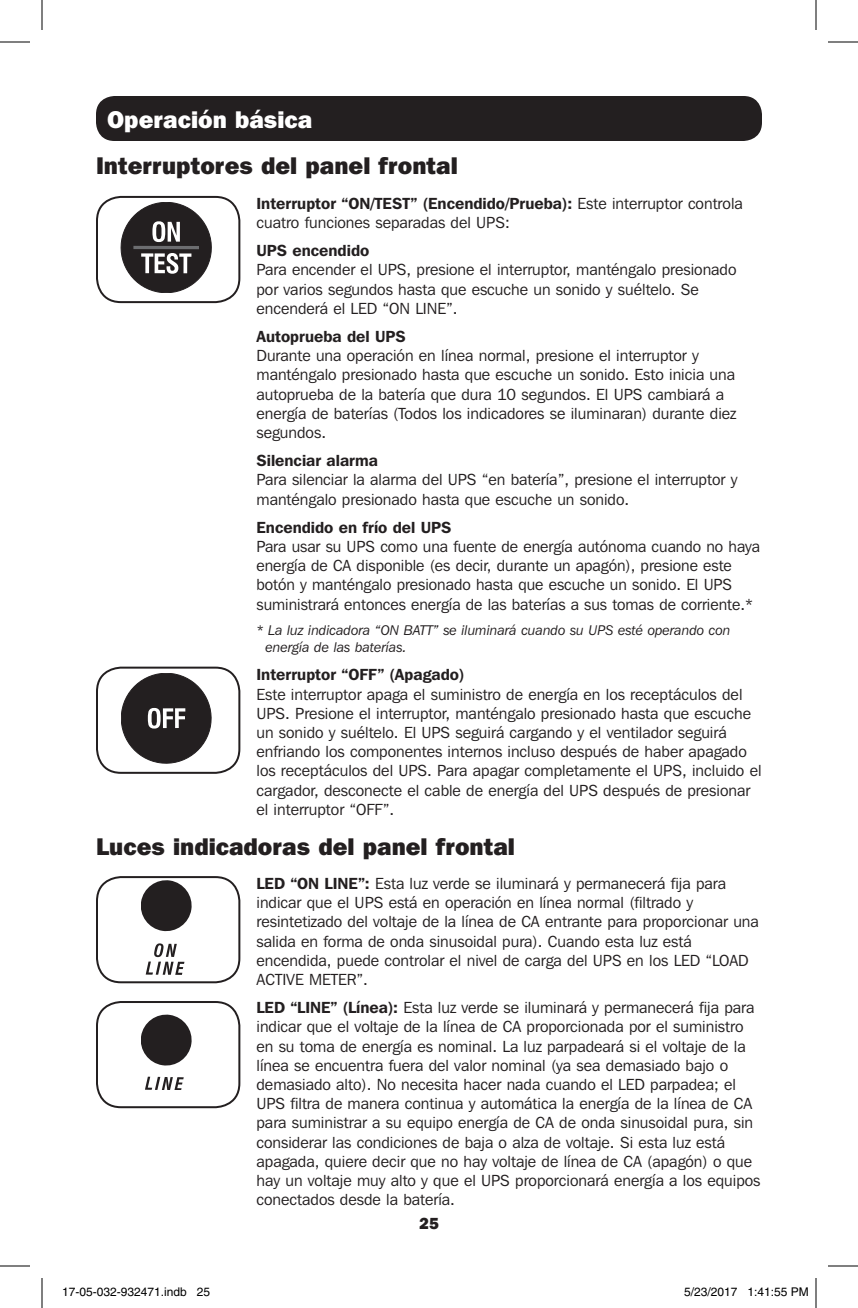
<style>
.page{position:relative;width:858px;height:1308px;background:#fff}
.page>*{position:absolute;margin:0;border:0;box-sizing:border-box;transform-origin:0 0}
.t1{font:800 24px "Franklin Gothic IT Cby BT";color:#231f20}
.t2{font:800 24px "Franklin Gothic IT Cby BT";color:#fff}
.BODY_TEXT{font:16px/19.2px "Franklin Gothic IT Cby BT";color:#231f20}
.t3{font:800 16px "Franklin Gothic IT Cby BT";color:#231f20}
.Footnote_Asterix{font:italic 14px/16.8px "Franklin Gothic IT Cby BT";color:#231f20}
.t4{font:12px "Helvetica";color:#000}
.s1{font-weight:600}
</style>
<div class="page">
<svg style="left:121px;top:202px;width:90px;height:91px"></svg>
<hr style="left:133px;top:246px;width:66px;height:3px;background:#6c6d70">
<div style="left:96px;top:196px;width:144px;height:107px;border:2px solid #231f20;border-radius:24px"></div>
<svg style="left:121px;top:673px;width:90px;height:90px"></svg>
<div style="left:96px;top:667px;width:144px;height:107px;border:2px solid #231f20;border-radius:24px"></div>
<svg style="left:146px;top:943px;width:38px;height:31px"></svg>
<svg style="left:141px;top:881px;width:50px;height:51px"></svg>
<div style="left:96px;top:876px;width:144px;height:107px;border:2px solid #231f20;border-radius:24px"></div>
<svg style="left:145px;top:1077px;width:39px;height:13px"></svg>
<svg style="left:141px;top:1015px;width:50px;height:51px"></svg>
<div style="left:96px;top:1001px;width:144px;height:107px;border:2px solid #231f20;border-radius:24px"></div>
<div style="left:96px;top:96px;width:666px;height:45px;background:#231f20;border-radius:18px"></div>
<hr style="left:0;top:42px;width:30px;height:1px;background:#000">
<hr style="left:828px;top:42px;width:30px;height:1px;background:#000">
<hr style="left:0;top:1266px;width:30px;height:1px;background:#000">
<hr style="left:828px;top:1266px;width:30px;height:1px;background:#000">
<hr style="left:42px;top:0;width:1px;height:30px;background:#000">
<hr style="left:42px;top:1278px;width:1px;height:30px;background:#000">
<hr style="left:816px;top:0;width:1px;height:30px;background:#000">
<hr style="left:816px;top:1278px;width:1px;height:30px;background:#000">
<p class="t2" style="left:107px;top:104px;width:207px">Operación básica</p>
<p class="t1" style="left:96px;top:150px;width:363px">Interruptores del panel frontal</p>
<p class="BODY_TEXT" style="left:256px;top:193px;width:488px"><span class="s1">Interruptor “ON/TEST” (Encendido/Prueba):</span> Este interruptor controla cuatro funciones separadas del UPS:</p>
<p class="BODY_TEXT" style="left:256px;top:241px;width:482px"><span class="s1">UPS encendido<br></span>Para encender el UPS, presione el interruptor, manténgalo presionado por varios segundos hasta que escuche un sonido y suéltelo. Se encenderá el LED “ON LINE”.</p>
<p class="BODY_TEXT" style="left:256px;top:327px;width:481px"><span class="s1">Autoprueba del UPS<br></span>Durante una operación en línea normal, presione el interruptor y manténgalo presionado hasta que escuche un sonido. Esto inicia una autoprueba de la batería que dura 10 segundos. El UPS cambiará a energía de baterías (Todos los indicadores se iluminaran) durante diez segundos.</p>
<p class="BODY_TEXT" style="left:256px;top:451px;width:482px"><span class="s1">Silenciar alarma<br></span>Para silenciar la alarma del UPS “en batería”, presione el interruptor y manténgalo presionado hasta que escuche un sonido.</p>
<p class="BODY_TEXT" style="left:256px;top:517px;width:505px"><span class="s1">Encendido en frío del UPS<br></span>Para usar su UPS como una fuente de energía autónoma cuando no haya energía de CA disponible (es decir, durante un apagón), presione este botón y manténgalo presionado hasta que escuche un sonido. El UPS suministrará entonces energía de las baterías a sus tomas de corriente.*</p>
<p class="Footnote_Asterix" style="left:266px;top:622px;width:466px;text-indent:-9px">* La luz indicadora “ON BATT” se iluminará cuando su UPS esté operando con energía de las baterías.</p>
<p class="BODY_TEXT" style="left:256px;top:665px;width:507px"><span class="s1">Interruptor “OFF” (Apagado)<br></span>Este interruptor apaga el suministro de energía en los receptáculos del UPS. Presione el interruptor, manténgalo presionado hasta que escuche un sonido y suéltelo. El UPS seguirá cargando y el ventilador seguirá enfriando los componentes internos incluso después de haber apagado los receptáculos del UPS. Para apagar completamente el UPS, incluido el cargador, desconecte el cable de energía del UPS después de presionar el interruptor “OFF”.</p>
<p class="t1" style="left:96px;top:831px;width:421px">Luces indicadoras del panel frontal</p>
<p class="BODY_TEXT" style="left:256px;top:874px;width:504px"><span class="s1">LED “ON LINE”:</span> Esta luz verde se iluminará y permanecerá fija para indicar que el UPS está en operación en línea normal (filtrado y resintetizado del voltaje de la línea de CA entrante para proporcionar una salida en forma de onda sinusoidal pura). Cuando esta luz está encendida, puede controlar el nivel de carga del UPS en los LED “LOAD ACTIVE METER”.</p>
<p class="BODY_TEXT" style="left:256px;top:998px;width:506px"><span class="s1">LED “LINE” (Línea):</span> Esta luz verde se iluminará y permanecerá fija para indicar que el voltaje de la línea de CA proporcionada por el suministro en su toma de energía es nominal. La luz parpadeará si el voltaje de la línea se encuentra fuera del valor nominal (ya sea demasiado bajo o demasiado alto). No necesita hacer nada cuando el LED parpadea; el UPS filtra de manera continua y automática la energía de la línea de CA para suministrar a su equipo energía de CA de onda sinusoidal pura, sin considerar las condiciones de baja o alza de voltaje. Si esta luz está apagada, quiere decir que no hay voltaje de línea de CA (apagón) o que hay un voltaje muy alto y que el UPS proporcionará energía a los equipos conectados desde la batería.</p>
<p class="t3" style="left:419px;top:1213px;width:21px">25</p>
<p class="t4" style="left:62px;top:1285px;width:150px">17-05-032-932471.indb 25</p>
<p class="t4" style="left:684px;top:1285px;width:126px">5/23/2017 1:41:55 PM</p>
</div>
